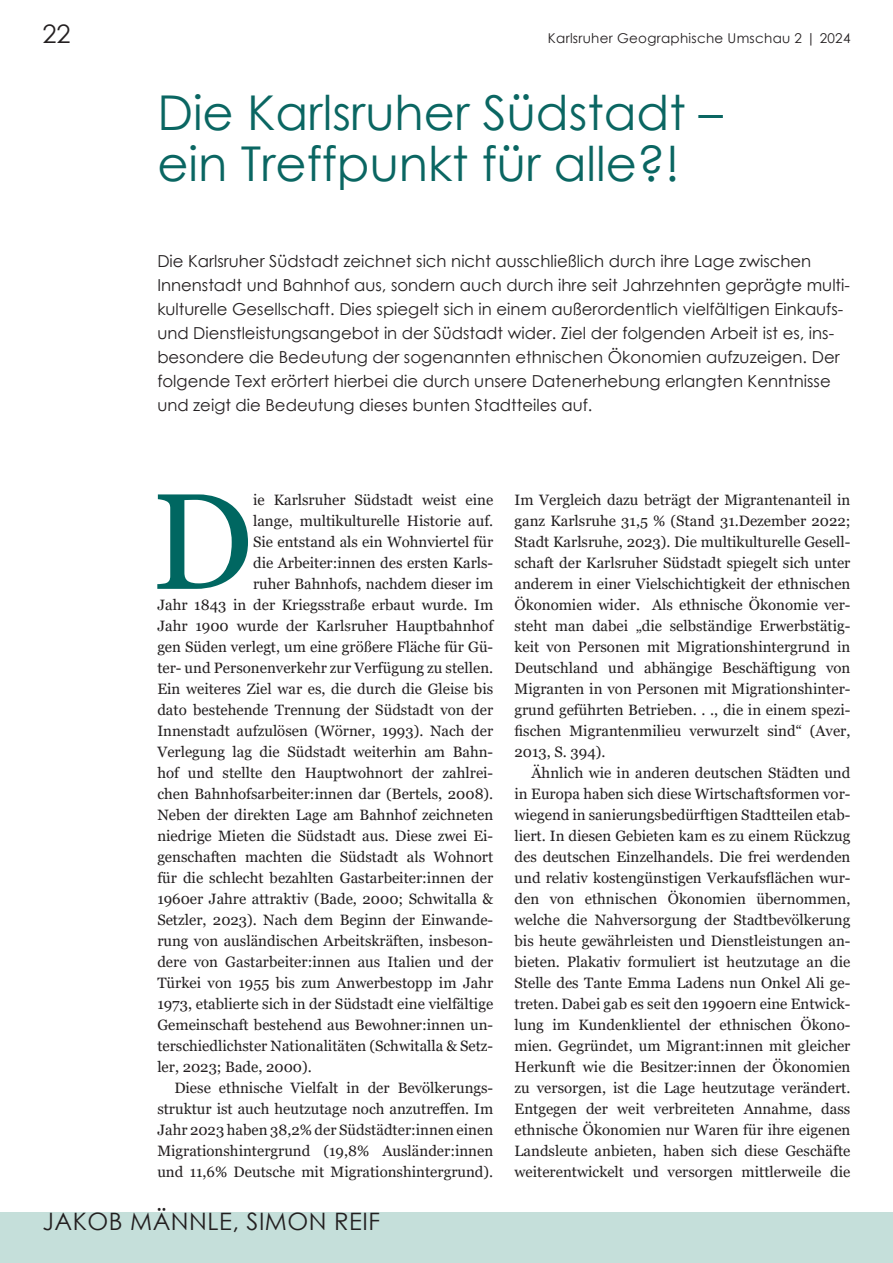
<style>
.page{position:relative;width:893px;height:1263px;background:#fff}
.page>*{position:absolute;margin:0;border:0;box-sizing:border-box;transform-origin:0 0}
.Fließtext{font:136.2px "Georgia";color:#006761}
.Überschrift_Artikel{font:48px "Century Gothic";color:#0a6662}
.Seitenzahl{font:25.5px "Century Gothic";color:#231f20}
.Autoren_Artikel{font:24px "Century Gothic";letter-spacing:.02em;color:#231f20}
.t1{font:16.5px/24px "Century Gothic";color:#231f20}
.Fließtext-2{font:15px/21px "Georgia";color:#231f20;text-align:justify}
.Heftzahl_und_Jahr{font:13.5px "Century Gothic";letter-spacing:.02em;color:#231f20}
</style>
<div class="page">
<div style="left:0;top:1212px;width:893px;height:51px;background:#c5dfda"></div>
<p class="Seitenzahl" style="left:43px;top:15px;width:30px">22</p>
<p class="Heftzahl_und_Jahr" style="left:548px;top:28px;width:304px">Karlsruher Geographische Umschau 2 | 2024</p>
<p class="Überschrift_Artikel" style="left:157px;top:79px;width:567px">Die Karlsruher Südstadt –</p>
<p class="Überschrift_Artikel" style="left:157px;top:130px;width:524px">ein Treffpunkt für alle?!</p>
<p class="t1" style="left:157px;top:249px;width:694px">Die Karlsruher Südstadt zeichnet sich nicht ausschließlich durch ihre Lage zwischen Innenstadt und Bahnhof aus, sondern auch durch ihre seit Jahrzehnten geprägte multi&shy;kulturelle Gesellschaft. Dies spiegelt sich in einem außerordentlich vielfältigen Einkaufs&shy;und Dienstleistungsangebot in der Südstadt wider. Ziel der folgenden Arbeit ist es, ins&shy;besondere die Bedeutung der sogenannten ethnischen Ökonomien aufzuzeigen. Der folgende Text erörtert hierbei die durch unsere Datenerhebung erlangten Kenntnisse und zeigt die Bedeutung dieses bunten Stadtteiles auf.</p>
<p class="Fließtext" style="left:151px;top:459px;width:104px">D</p>
<p class="Fließtext-2" style="left:253px;top:489px;width:242px">ie Karlsruher Südstadt weist eine</p>
<p class="Fließtext-2" style="left:253px;top:510px;width:242px">lange, multikulturelle Historie auf.</p>
<p class="Fließtext-2" style="left:253px;top:531px;width:242px">Sie entstand als ein Wohnviertel für</p>
<p class="Fließtext-2" style="left:253px;top:552px;width:242px">die Arbeiter:innen des ersten Karls-</p>
<p class="Fließtext-2" style="left:253px;top:573px;width:242px">ruher Bahnhofs, nachdem dieser im</p>
<p class="Fließtext-2" style="left:157px;top:594px;width:337px">Jahr 1843 in der Kriegsstraße erbaut wurde. Im</p>
<p class="Fließtext-2" style="left:157px;top:615px;width:337px">Jahr 1900 wurde der Karlsruher Hauptbahnhof</p>
<p class="Fließtext-2" style="left:157px;top:636px;width:337px">gen Süden verlegt, um eine größere Fläche für Gü-</p>
<p class="Fließtext-2" style="left:157px;top:657px;width:337px">ter- und Personenverkehr zur Verfügung zu stellen.</p>
<p class="Fließtext-2" style="left:157px;top:678px;width:337px">Ein weiteres Ziel war es, die durch die Gleise bis</p>
<p class="Fließtext-2" style="left:157px;top:699px;width:337px">dato bestehende Trennung der Südstadt von der</p>
<p class="Fließtext-2" style="left:157px;top:720px;width:337px">Innenstadt aufzulösen (Wörner, 1993). Nach der</p>
<p class="Fließtext-2" style="left:157px;top:741px;width:337px">Verlegung lag die Südstadt weiterhin am Bahn-</p>
<p class="Fließtext-2" style="left:157px;top:762px;width:337px">hof und stellte den Hauptwohnort der zahlrei-</p>
<p class="Fließtext-2" style="left:157px;top:783px;width:337px">chen Bahnhofsarbeiter:innen dar (Bertels, 2008).</p>
<p class="Fließtext-2" style="left:157px;top:804px;width:337px">Neben der direkten Lage am Bahnhof zeichneten</p>
<p class="Fließtext-2" style="left:157px;top:825px;width:337px">niedrige Mieten die Südstadt aus. Diese zwei Ei-</p>
<p class="Fließtext-2" style="left:157px;top:846px;width:337px">genschaften machten die Südstadt als Wohnort</p>
<p class="Fließtext-2" style="left:157px;top:867px;width:337px">für die schlecht bezahlten Gastarbeiter:innen der</p>
<p class="Fließtext-2" style="left:157px;top:888px;width:337px">1960er Jahre attraktiv (Bade, 2000; Schwitalla &amp;</p>
<p class="Fließtext-2" style="left:157px;top:909px;width:337px">Setzler, 2023). Nach dem Beginn der Einwande-</p>
<p class="Fließtext-2" style="left:157px;top:930px;width:337px">rung von ausländischen Arbeitskräften, insbeson-</p>
<p class="Fließtext-2" style="left:157px;top:951px;width:337px">dere von Gastarbeiter:innen aus Italien und der</p>
<p class="Fließtext-2" style="left:157px;top:972px;width:337px">Türkei von 1955 bis zum Anwerbestopp im Jahr</p>
<p class="Fließtext-2" style="left:157px;top:993px;width:337px">1973, etablierte sich in der Südstadt eine vielfältige</p>
<p class="Fließtext-2" style="left:157px;top:1014px;width:337px">Gemeinschaft bestehend aus Bewohner:innen un-</p>
<p class="Fließtext-2" style="left:157px;top:1035px;width:337px">terschiedlichster Nationalitäten (Schwitalla &amp; Setz-</p>
<p class="Fließtext-2" style="left:157px;top:1056px;width:156px">ler, 2023; Bade, 2000).</p>
<p class="Fließtext-2" style="left:157px;top:1077px;width:337px;text-indent:17px">Diese ethnische Vielfalt in der Bevölkerungs&shy;struktur ist auch heutzutage noch anzutreffen. Im Jahr 2023 haben 38,2% der Südstädter:innen einen Migrationshintergrund (19,8% Ausländer:innen und 11,6% Deutsche mit Migrationshintergrund).</p>
<p class="Fließtext-2" style="left:514px;top:489px;width:337px">Im Vergleich dazu beträgt der Migrantenanteil in ganz Karlsruhe 31,5 % (Stand 31.Dezember 2022; Stadt Karlsruhe, 2023). Die multikulturelle Gesell&shy;schaft der Karlsruher Südstadt spiegelt sich unter anderem in einer Vielschichtigkeit der ethnischen Ökonomien wider. Als ethnische Ökonomie ver&shy;steht man dabei „die selbständige Erwerbstätig&shy;keit von Personen mit Migrationshintergrund in Deutschland und abhängige Beschäftigung von Migranten in von Personen mit Migrationshinter&shy;grund geführten Betrieben. . ., die in einem spezi&shy;fischen Migrantenmilieu verwurzelt sind“ (Aver, 2013, S. 394).</p>
<p class="Fließtext-2" style="left:514px;top:762px;width:337px;text-indent:17px">Ähnlich wie in anderen deutschen Städten und in Europa haben sich diese Wirtschaftsformen vor&shy;wiegend in sanierungsbedürftigen Stadtteilen etab&shy;liert. In diesen Gebieten kam es zu einem Rückzug des deutschen Einzelhandels. Die frei werdenden und relativ kostengünstigen Verkaufsflächen wur&shy;den von ethnischen Ökonomien übernommen, welche die Nahversorgung der Stadtbevölkerung bis heute gewährleisten und Dienstleistungen an&shy;bieten. Plakativ formuliert ist heutzutage an die Stelle des Tante Emma Ladens nun Onkel Ali ge&shy;treten. Dabei gab es seit den 1990ern eine Entwick&shy;lung im Kundenklientel der ethnischen Ökono&shy;mien. Gegründet, um Migrant:innen mit gleicher Herkunft wie die Besitzer:innen der Ökonomien zu versorgen, ist die Lage heutzutage verändert.<br>Entgegen der weit verbreiteten Annahme, dass ethnische Ökonomien nur Waren für ihre eigenen Landsleute anbieten, haben sich diese Geschäfte weiterentwickelt und versorgen mittlerweile die</p>
<p class="Autoren_Artikel" style="left:43px;top:1204px;width:339px">JAKOB MÄNNLE, SIMON REIF</p>
</div>
